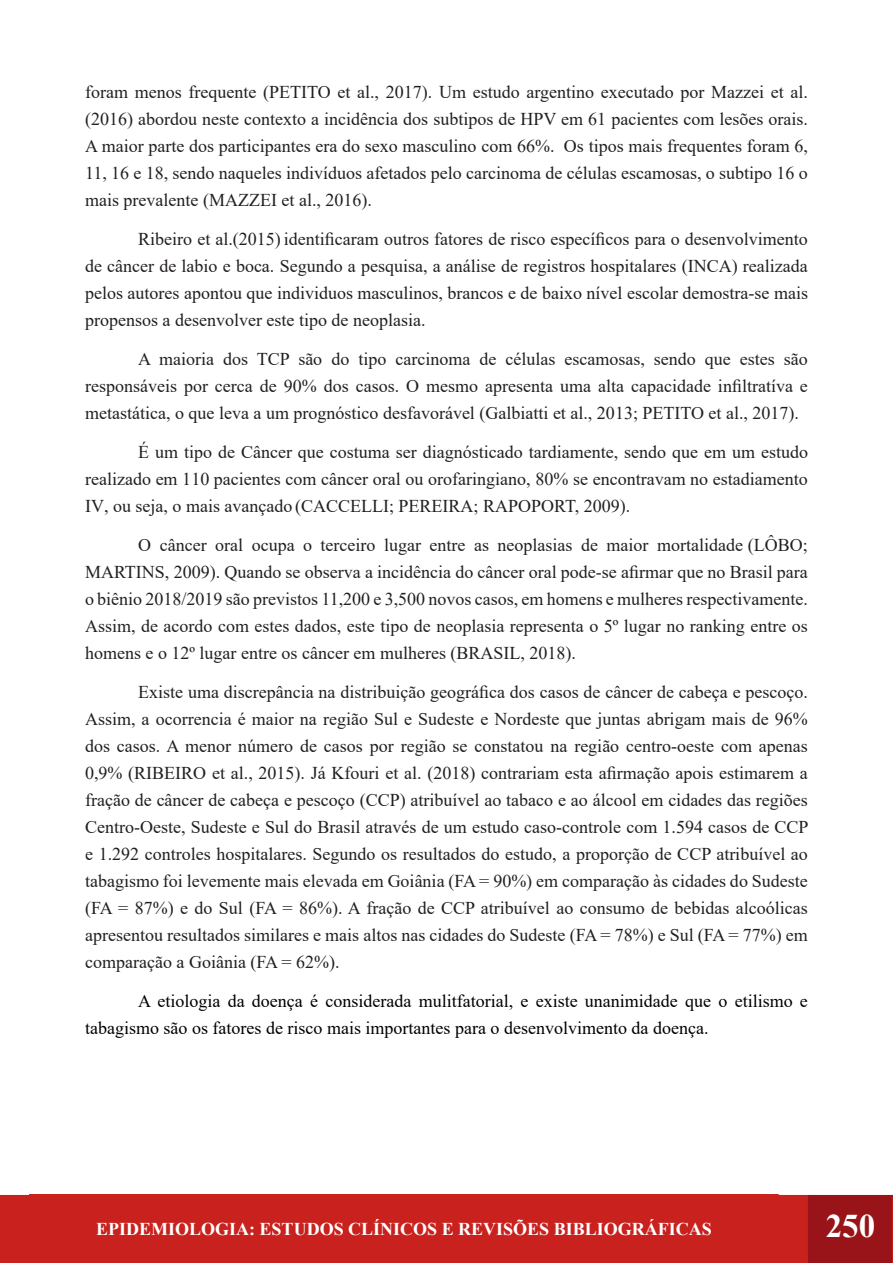
<style>
.page{position:relative;width:893px;height:1263px;background:#fff}
.page>*{position:absolute;margin:0;border:0;box-sizing:border-box;transform-origin:0 0}
.t1{font:700 33px "Times New Roman";color:#fff}
.Corpo_A{font:18px/27px "Times New Roman";color:#231f20;text-align:justify}
.Corpo_B{font:18px/27px "Times New Roman";color:#000}
.t2{font:700 18px "Times New Roman";color:#fff}
</style>
<div class="page">
<div style="left:0;top:1195px;width:808px;height:68px;background:#c9211e"></div>
<div style="left:809px;top:1196px;width:83px;height:66px;background:#991418"></div>
<div style="left:808px;top:1195px;width:85px;height:68px;border:2px solid #991418"></div>
<div style="left:30px;top:1195px;width:748px;height:68px;background:#c9211e"></div>
<div style="left:29px;top:1194px;width:750px;height:69px;border:2px solid #c9211e"></div>
<svg style="left:892px;top:1196px;width:1px;height:67px"></svg>
<p class="Corpo_A" style="left:85px;top:77px;width:724px">foram menos frequente (PETITO et al., 2017). Um estudo argentino executado por Mazzei et al. (2016) abordou neste contexto a incidência dos subtipos de HPV em 61 pacientes com lesões orais.<br>A maior parte dos participantes era do sexo masculino com 66%. Os tipos mais frequentes foram 6, 11, 16 e 18, sendo naqueles indivíduos afetados pelo carcinoma de células escamosas, o subtipo 16 o mais prevalente (MAZZEI et al., 2016).</p>
<p class="Corpo_A" style="left:85px;top:224px;width:724px;text-indent:53px">Ribeiro et al.(2015) identificaram outros fatores de risco específicos para o desenvolvimento de câncer de labio e boca. Segundo a pesquisa, a análise de registros hospitalares (INCA) realizada pelos autores apontou que individuos masculinos, brancos e de baixo nível escolar demostra-se mais propensos a desenvolver este tipo de neoplasia.</p>
<p class="Corpo_A" style="left:85px;top:344px;width:724px;text-indent:53px">A maioria dos TCP são do tipo carcinoma de células escamosas, sendo que estes são responsáveis por cerca de 90% dos casos. O mesmo apresenta uma alta capacidade infiltratíva e metastática, o que leva a um prognóstico desfavorável (Galbiatti et al., 2013; PETITO et al., 2017).</p>
<p class="Corpo_A" style="left:85px;top:437px;width:724px;text-indent:53px">É um tipo de Câncer que costuma ser diagnósticado tardiamente, sendo que em um estudo realizado em 110 pacientes com câncer oral ou orofaringiano, 80% se encontravam no estadiamento IV, ou seja, o mais avançado (CACCELLI; PEREIRA; RAPOPORT, 2009).</p>
<p class="Corpo_A" style="left:85px;top:530px;width:724px;text-indent:53px">O câncer oral ocupa o terceiro lugar entre as neoplasias de maior mortalidade (LÔBO; MARTINS, 2009). Quando se observa a incidência do câncer oral pode-se afirmar que no Brasil para o biênio 2018/2019 são previstos 11,200 e 3,500 novos casos, em homens e mulheres respectivamente.<br>Assim, de acordo com estes dados, este tipo de neoplasia representa o 5º lugar no ranking entre os homens e o 12º lugar entre os câncer em mulheres (BRASIL, 2018).</p>
<p class="Corpo_A" style="left:85px;top:677px;width:725px;text-indent:53px">Existe uma discrepância na distribuição geográfica dos casos de câncer de cabeça e pescoço.<br>Assim, a ocorrencia é maior na região Sul e Sudeste e Nordeste que juntas abrigam mais de 96% dos casos. A menor número de casos por região se constatou na região centro-oeste com apenas 0,9% (RIBEIRO et al., 2015). Já Kfouri et al. (2018) contrariam esta afirmação apois estimarem a fração de câncer de cabeça e pescoço (CCP) atribuível ao tabaco e ao álcool em cidades das regiões Centro-Oeste, Sudeste e Sul do Brasil através de um estudo caso-controle com 1.594 casos de CCP e 1.292 controles hospitalares. Segundo os resultados do estudo, a proporção de CCP atribuível ao tabagismo foi levemente mais elevada em Goiânia (FA = 90%) em comparação às cidades do Sudeste (FA = 87%) e do Sul (FA = 86%). A fração de CCP atribuível ao consumo de bebidas alcoólicas apresentou resultados similares e mais altos nas cidades do Sudeste (FA = 78%) e Sul (FA = 77%) em comparação a Goiânia (FA = 62%).</p>
<p class="Corpo_B" style="left:85px;top:986px;width:724px;text-indent:53px">A etiologia da doença é considerada mulitfatorial, e existe unanimidade que o etilismo e tabagismo são os fatores de risco mais importantes para o desenvolvimento da doença.</p>
<p class="t2" style="left:96px;top:1216px;width:617px">EPIDEMIOLOGIA: ESTUDOS CLÍNICOS E REVISÕES BIBLIOGRÁFICAS</p>
<h1 class="t1" style="left:826px;top:1202px;width:51px">250</h1>
</div>
